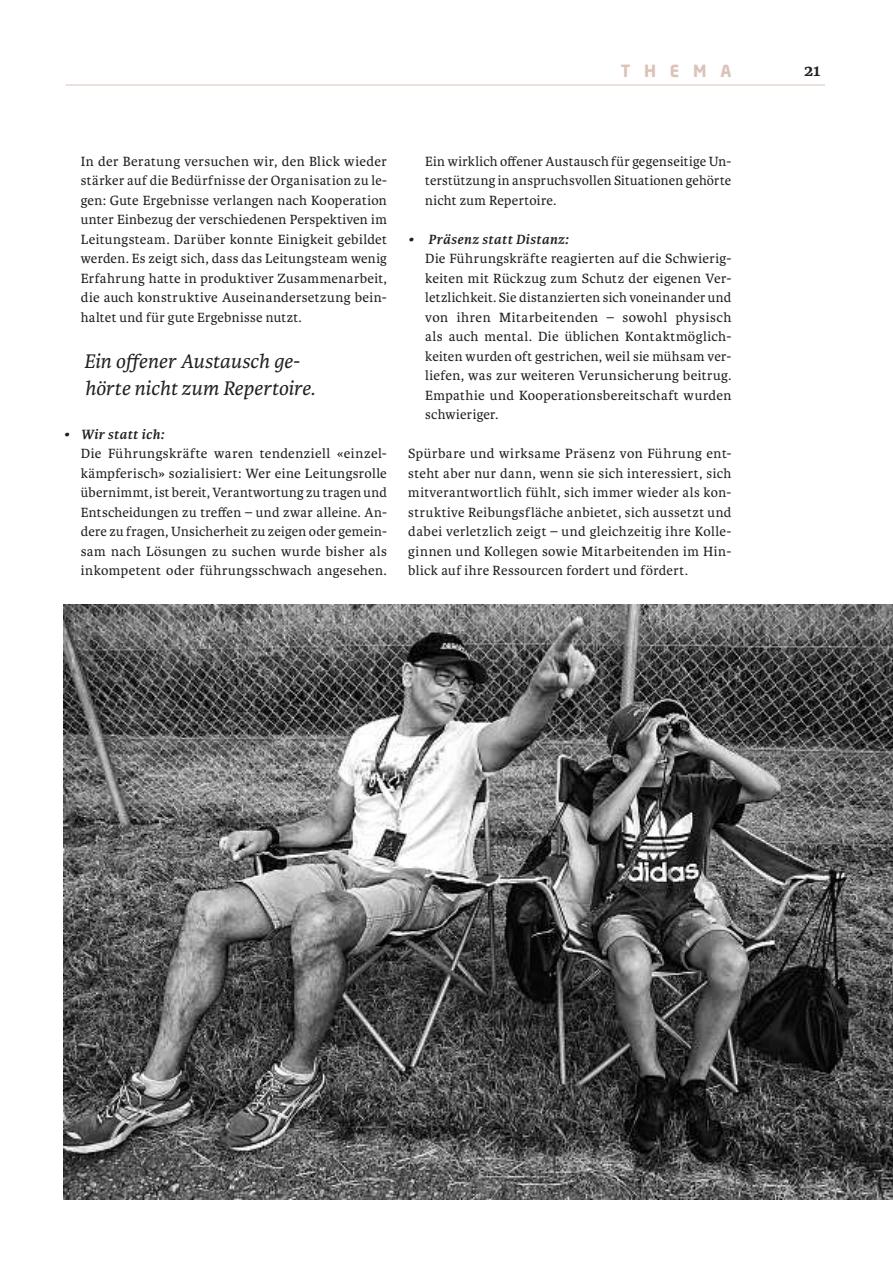
<style>
.page{position:relative;width:893px;height:1263px;background:#fff}
.page>*{position:absolute;margin:0;border:0;box-sizing:border-box;transform-origin:0 0}
.t1{font:italic 21px/27px "Karmina Basic";color:#231f20}
.t2{font:700 18px "Karmina Basic";color:#231f20}
.t3{font:700 16.5px "Neo Sans Pro";letter-spacing:.83em;color:#dbc3b9}
.t4{font:14.25px/19.5px "Karmina Basic";letter-spacing:.02em;color:#231f20;text-align:justify}
.t5{font:italic 700 14.25px "Karmina Basic";letter-spacing:.03em;color:#231f20}
</style>
<div class="page">
<hr style="left:65px;top:85px;width:760px;height:1px;background:#dbc3b9">
<img style="left:64px;top:604px;width:829px;height:595px">
<p class="t3" style="left:621px;top:60px;width:112px">THEMA</p>
<p class="t2" style="left:804px;top:64px;width:18px">21</p>
<p class="t4" style="left:81px;top:151px;width:308px">In der Beratung versuchen wir, den Blick wieder stärker auf die Bedürfnisse der Organisation zu le&shy;gen: Gute Ergebnisse verlangen nach Kooperation unter Einbezug der verschiedenen Perspektiven im Leitungsteam. Darüber konnte Einigkeit gebildet werden. Es zeigt sich, dass das Leitungsteam wenig Erfahrung hatte in produktiver Zusammenarbeit, die auch konstruktive Auseinandersetzung bein&shy;haltet und für gute Ergebnisse nutzt.</p>
<h1 class="t1" style="left:84px;top:347px;width:233px">Ein offener Austausch ge&shy;hörte nicht zum Repertoire.</h1>
<p class="t5" style="left:64px;top:426px;width:102px">• Wir statt ich:</p>
<p class="t4" style="left:81px;top:443px;width:308px">Die Führungskräfte waren tendenziell «einzel&shy;kämpferisch» sozialisiert: Wer eine Leitungsrolle übernimmt, ist bereit, Verantwortung zu tragen und Entscheidungen zu treffen – und zwar alleine. An&shy;dere zu fragen, Unsicherheit zu zeigen oder gemein&shy;sam nach Lösungen zu suchen wurde bisher als inkompetent oder führungsschwach angesehen.</p>
<p class="t4" style="left:425px;top:151px;width:308px">Ein wirklich offener Austausch für gegenseitige Un&shy;terstützung in anspruchsvollen Situationen gehörte nicht zum Repertoire.</p>
<p class="t5" style="left:408px;top:231px;width:162px">• Präsenz statt Distanz:</p>
<p class="t4" style="left:425px;top:248px;width:308px">Die Führungskräfte reagierten auf die Schwierig&shy;keiten mit Rückzug zum Schutz der eigenen Ver&shy;letzlichkeit. Sie distanzierten sich voneinander und von ihren Mitarbeitenden – sowohl physisch als auch mental. Die üblichen Kontaktmöglich&shy;keiten wurden oft gestrichen, weil sie mühsam ver&shy;liefen, was zur weiteren Verunsicherung beitrug.<br>Empathie und Kooperationsbereitschaft wurden schwieriger.</p>
<p class="t4" style="left:408px;top:443px;width:325px">Spürbare und wirksame Präsenz von Führung ent&shy;steht aber nur dann, wenn sie sich interessiert, sich mitverantwortlich fühlt, sich immer wieder als kon&shy;struktive Reibungsfläche anbietet, sich aussetzt und dabei verletzlich zeigt – und gleichzeitig ihre Kolle&shy;ginnen und Kollegen sowie Mitarbeitenden im Hin&shy;blick auf ihre Ressourcen fordert und fördert.</p>
</div>
